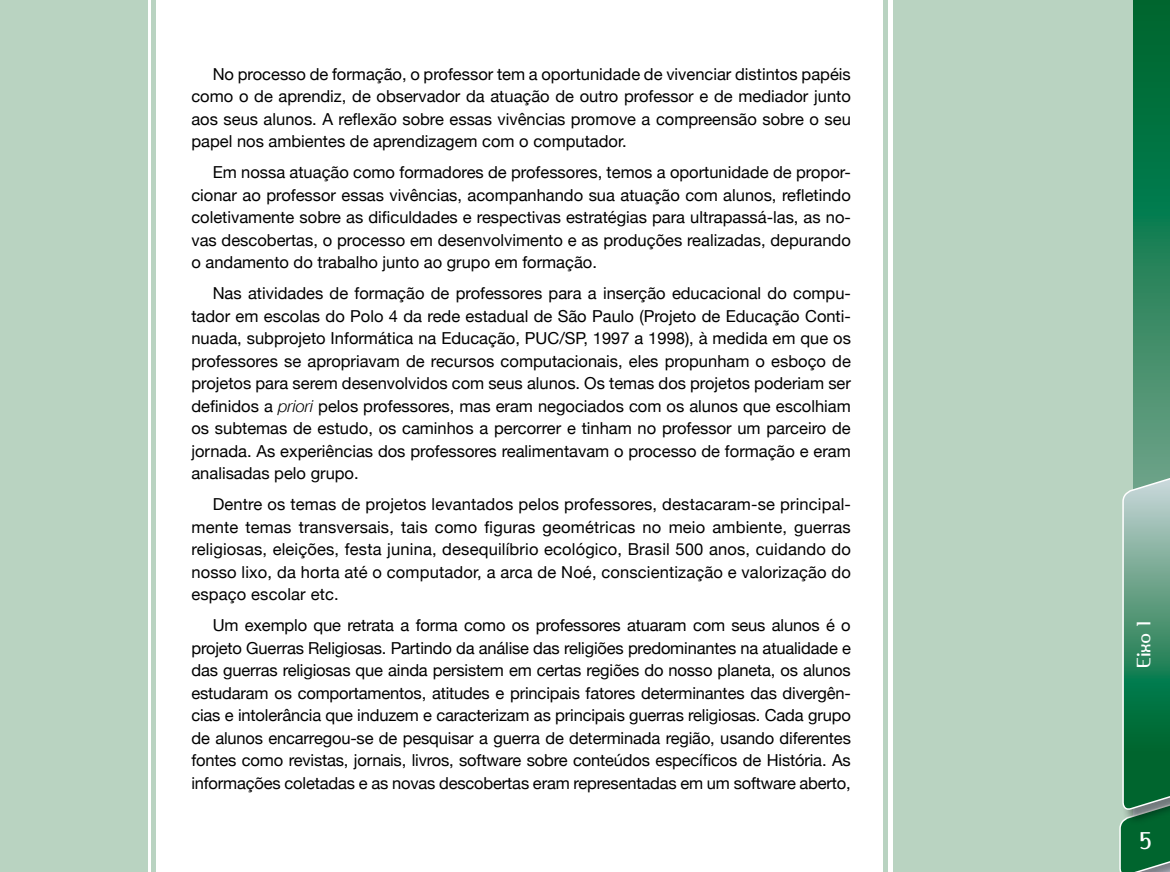
<style>
.page{position:relative;width:1170px;height:872px;background:#fff}
.page>*{position:absolute;margin:0;border:0;box-sizing:border-box;transform-origin:0 0}
.t1{font:22.5px "Amerika Sans";color:#fff}
.t2{font:18px "Amerika Sans";color:#fff}
.t3{font:16.5px/22.5px "Helvetica Neue";color:#000;text-align:justify}
.s1{font-style:italic}
</style>
<div class="page">
<div style="left:0;top:0;width:147px;height:872px;background:#b9d3c1"></div>
<div style="left:893px;top:0;width:276px;height:872px;background:#b9d3c1"></div>
<svg style="left:1133px;top:0;width:36px;height:472px;background:#228055"></svg>
<svg style="left:1119px;top:472px;width:50px;height:400px"></svg>
<div style="left:883px;top:0;width:5px;height:872px;background:#b9d3c1"></div>
<div style="left:151px;top:0;width:5px;height:872px;background:#b9d3c1"></div>
<p class="t3" style="left:191px;top:62px;width:661px;text-indent:21px">No processo de formação, o professor tem a oportunidade de vivenciar distintos papéis como o de aprendiz, de observador da atuação de outro professor e de mediador junto aos seus alunos. A reflexão sobre essas vivências promove a compreensão sobre o seu papel nos ambientes de aprendizagem com o computador.</p>
<p class="t3" style="left:191px;top:161px;width:661px;text-indent:21px">Em nossa atuação como formadores de professores, temos a oportunidade de propor&shy;cionar ao professor essas vivências, acompanhando sua atuação com alunos, refletindo coletivamente sobre as dificuldades e respectivas estratégias para ultrapassá-las, as no&shy;vas descobertas, o processo em desenvolvimento e as produções realizadas, depurando o andamento do trabalho junto ao grupo em formação.</p>
<p class="t3" style="left:191px;top:282px;width:661px;text-indent:21px">Nas atividades de formação de professores para a inserção educacional do compu&shy;tador em escolas do Polo 4 da rede estadual de São Paulo (Projeto de Educação Conti&shy;nuada, subprojeto Informática na Educação, PUC/SP, 1997 a 1998), à medida em que os professores se apropriavam de recursos computacionais, eles propunham o esboço de projetos para serem desenvolvidos com seus alunos. Os temas dos projetos poderiam ser definidos a <span class="s1">priori</span> pelos professores, mas eram negociados com os alunos que escolhiam os subtemas de estudo, os caminhos a percorrer e tinham no professor um parceiro de jornada. As experiências dos professores realimentavam o processo de formação e eram analisadas pelo grupo.</p>
<p class="t3" style="left:191px;top:493px;width:661px;text-indent:21px">Dentre os temas de projetos levantados pelos professores, destacaram-se principal&shy;mente temas transversais, tais como figuras geométricas no meio ambiente, guerras religiosas, eleições, festa junina, desequilíbrio ecológico, Brasil 500 anos, cuidando do nosso lixo, da horta até o computador, a arca de Noé, conscientização e valorização do espaço escolar etc.</p>
<p class="t3" style="left:191px;top:614px;width:661px;text-indent:21px">Um exemplo que retrata a forma como os professores atuaram com seus alunos é o projeto Guerras Religiosas. Partindo da análise das religiões predominantes na atualidade e das guerras religiosas que ainda persistem em certas regiões do nosso planeta, os alunos estudaram os comportamentos, atitudes e principais fatores determinantes das divergên&shy;cias e intolerância que induzem e caracterizam as principais guerras religiosas. Cada grupo de alunos encarregou-se de pesquisar a guerra de determinada região, usando diferentes fontes como revistas, jornais, livros, software sobre conteúdos específicos de História. As informações coletadas e as novas descobertas eram representadas em um software aberto,</p>
<p class="t2" style="left:1132px;top:668px;width:47px;rotate:-90deg">Eixo 1</p>
<h1 class="t1" style="left:1139px;top:826px;width:13px">5</h1>
</div>
